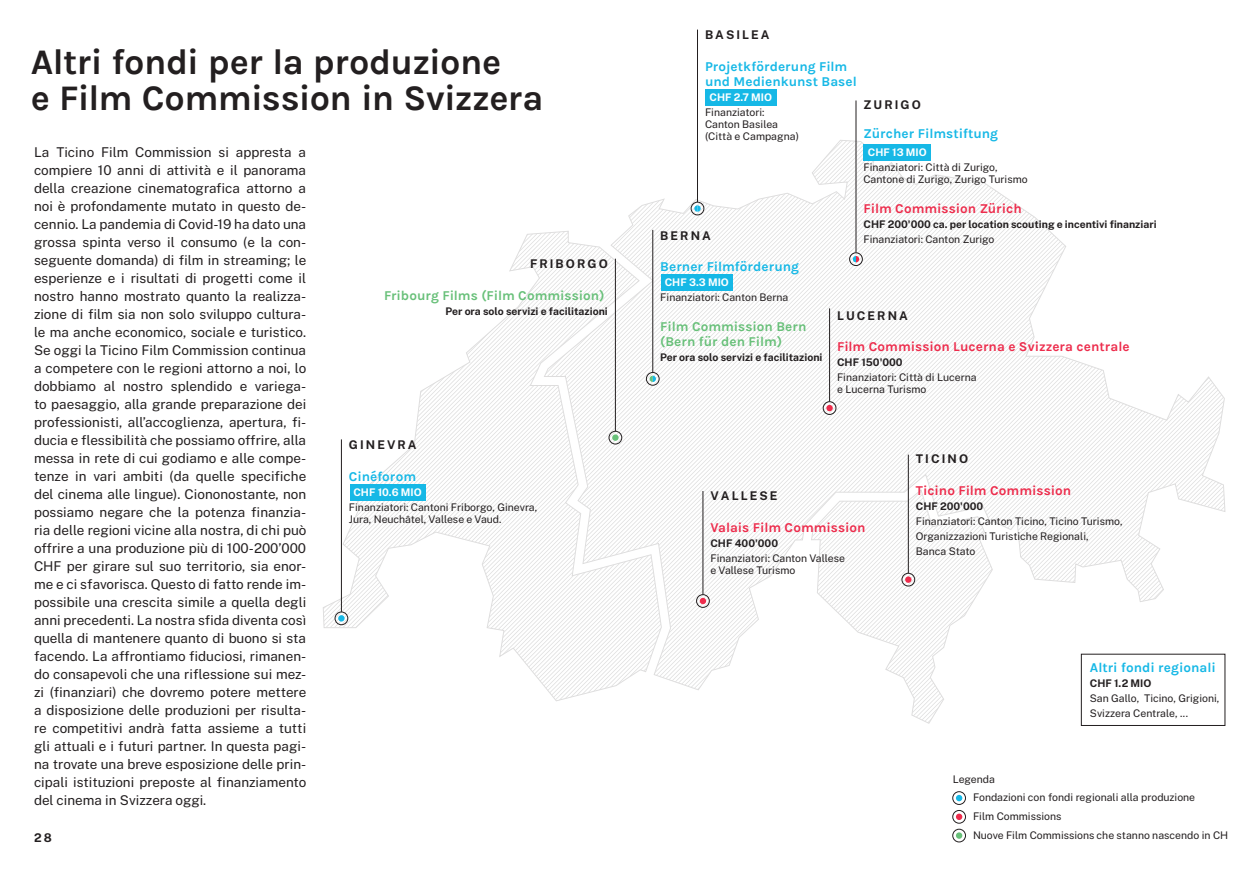
<style>
.page{position:relative;width:1259px;height:893px;background:#fff}
.page>*{position:absolute;margin:0;border:0;box-sizing:border-box;transform-origin:0 0}
.Titolo_1__24-24{font:700 36px/36px "Karla";letter-spacing:-.02em;color:#231f20}
.Paragrafo_9-12{font:13.5px/18px "Public Sans";color:#231f20;text-align:justify}
.t1{font:700 13.5px/15px "Karla";color:#16b8e6}
.t2{font:700 13.5px "Karla";color:#ed2c4c}
.t3{font:700 13.5px/15px "Karla";letter-spacing:-.005em;color:#68c079}
.t4{font:700 12px "Public Sans";letter-spacing:.175em;color:#231f20}
.t5{font:10.5px/15px "Public Sans";color:#231f20}
.t6{font:700 10.5px/15px "Public Sans";color:#231f20}
.s1{font-weight:700;color:#fff}
.s2{font-weight:400}
.s3{font-weight:700}
</style>
<div class="page">
<svg style="left:323px;top:232px;width:277px;height:469px"></svg>
<div style="left:350px;top:484px;width:75px;height:16px;background:#16b8e6"></div>
<svg style="left:544px;top:140px;width:681px;height:550px"></svg>
<div style="left:863px;top:144px;width:67px;height:16px;background:#16b8e6"></div>
<div style="left:661px;top:274px;width:72px;height:16px;background:#16b8e6"></div>
<div style="left:705px;top:89px;width:71px;height:16px;background:#16b8e6"></div>
<svg style="left:811px;top:489px;width:181px;height:235px"></svg>
<hr style="left:855px;top:100px;width:1px;height:153px;background:#231f20">
<div style="left:849px;top:252px;width:13px;height:14px;border:1px solid #231f20;border-radius:50%"></div>
<svg style="left:853px;top:256px;width:6px;height:6px"></svg>
<svg style="left:649px;top:376px;width:7px;height:6px"></svg>
<hr style="left:341px;top:439px;width:1px;height:173px;background:#231f20">
<div style="left:335px;top:612px;width:13px;height:13px;border:1px solid #231f20;border-radius:50%"></div>
<svg style="left:338px;top:615px;width:6px;height:6px"></svg>
<hr style="left:615px;top:259px;width:1px;height:172px;background:#231f20">
<div style="left:608px;top:431px;width:14px;height:13px;border:1px solid #231f20;border-radius:50%"></div>
<div style="left:612px;top:434px;width:6px;height:7px;background:#68c079;border-radius:50%"></div>
<hr style="left:829px;top:308px;width:1px;height:94px;background:#231f20">
<div style="left:823px;top:401px;width:13px;height:14px;border:1px solid #231f20;border-radius:50%"></div>
<div style="left:826px;top:405px;width:7px;height:6px;background:#ed2c4c;border-radius:50%"></div>
<hr style="left:702px;top:491px;width:1px;height:103px;background:#231f20">
<div style="left:696px;top:594px;width:13px;height:14px;border:1px solid #231f20;border-radius:50%"></div>
<svg style="left:700px;top:598px;width:6px;height:6px"></svg>
<hr style="left:908px;top:455px;width:1px;height:118px;background:#231f20">
<div style="left:901px;top:573px;width:14px;height:13px;border:1px solid #231f20;border-radius:50%"></div>
<div style="left:905px;top:576px;width:6px;height:7px;background:#ed2c4c;border-radius:50%"></div>
<hr style="left:652px;top:230px;width:1px;height:142px;background:#231f20">
<div style="left:646px;top:372px;width:13px;height:14px;border:1px solid #231f20;border-radius:50%"></div>
<svg style="left:694px;top:205px;width:6px;height:7px"></svg>
<hr style="left:697px;top:30px;width:1px;height:172px;background:#231f20">
<div style="left:691px;top:202px;width:13px;height:13px;border:1px solid #231f20;border-radius:50%"></div>
<div style="left:952px;top:791px;width:14px;height:14px;border:1px solid #231f20;border-radius:50%"></div>
<svg style="left:956px;top:795px;width:6px;height:6px"></svg>
<div style="left:952px;top:810px;width:14px;height:14px;border:1px solid #231f20;border-radius:50%"></div>
<svg style="left:956px;top:814px;width:6px;height:6px"></svg>
<div style="left:952px;top:829px;width:14px;height:13px;border:1px solid #231f20;border-radius:50%"></div>
<div style="left:956px;top:832px;width:6px;height:7px;background:#68c079;border-radius:50%"></div>
<div style="left:1081px;top:654px;width:144px;height:72px;border:1px solid #231f20"></div>
<p class="Titolo_1__24-24" style="left:31px;top:44px;width:514px">Altri fondi per la produzione<br>e Film Commission in Svizzera</p>
<p class="Paragrafo_9-12" style="left:34px;top:143px;width:274px">La Ticino Film Commission si appresta a compiere 10 anni di attività e il panorama della creazione cinematografica attorno a noi è profondamente mutato in questo de&shy;cennio. La pandemia di Covid-19 ha dato una grossa spinta verso il consumo (e la con&shy;seguente domanda) di film in streaming; le esperienze e i risultati di progetti come il nostro hanno mostrato quanto la realizza&shy;zione di film sia non solo sviluppo cultura&shy;le ma anche economico, sociale e turistico.<br>Se oggi la Ticino Film Commission continua a competere con le regioni attorno a noi, lo dobbiamo al nostro splendido e variega&shy;to paesaggio, alla grande preparazione dei professionisti, all’accoglienza, apertura, fi&shy;ducia e flessibilità che possiamo offrire, alla messa in rete di cui godiamo e alle compe&shy;tenze in vari ambiti (da quelle specifiche del cinema alle lingue). Ciononostante, non possiamo negare che la potenza finanzia&shy;ria delle regioni vicine alla nostra, di chi può offrire a una produzione più di 100-200’000<br>CHF per girare sul suo territorio, sia enor&shy;me e ci sfavorisca. Questo di fatto rende im&shy;possibile una crescita simile a quella degli anni precedenti. La nostra sfida diventa così quella di mantenere quanto di buono si sta facendo. La affrontiamo fiduciosi, rimanen&shy;do consapevoli che una riflessione sui mez&shy;zi (finanziari) che dovremo potere mettere a disposizione delle produzioni per risulta&shy;re competitivi andrà fatta assieme a tutti gli attuali e i futuri partner. In questa pagi&shy;na trovate una breve esposizione delle prin&shy;cipali istituzioni preposte al finanziamento del cinema in Svizzera oggi.</p>
<p class="t4" style="left:530px;top:255px;width:79px">FRIBORGO</p>
<p class="t3" style="left:384px;top:288px;width:222px">Fribourg Films (Film Commission)</p>
<p class="t6" style="left:446px;top:303px;width:164px">Per ora solo servizi e facilitazioni</p>
<p class="t4" style="left:349px;top:436px;width:69px">GINEVRA</p>
<p class="t1" style="left:349px;top:469px;width:69px">Cinéforom</p>
<p class="t5" style="left:349px;top:484px;width:190px;text-indent:4px"><span class="s1">CHF 10.6 MIO<br></span>Finanziatori: Cantoni Friborgo, Ginevra,</p>
<p class="t5" style="left:349px;top:511px;width:154px">Jura, Neuchâtel, Vallese e Vaud.</p>
<p class="t4" style="left:34px;top:829px;width:19px">28</p>
<p class="t4" style="left:705px;top:26px;width:66px">BASILEA</p>
<p class="t1" style="left:705px;top:59px;width:153px">Projetkförderung Film und Medienkunst Basel</p>
<p class="t5" style="left:705px;top:89px;width:69px;text-indent:4px"><span class="s1">CHF 2.7 MIO<br></span>Finanziatori:</p>
<p class="t5" style="left:705px;top:117px;width:95px;line-height:12px">Canton Basilea (Città e Campagna)</p>
<p class="t4" style="left:660px;top:227px;width:52px">BERNA</p>
<p class="t1" style="left:660px;top:259px;width:140px">Berner Filmförderung</p>
<p class="t5" style="left:660px;top:274px;width:130px;text-indent:4px"><span class="s1">CHF 3.3 MIO<br></span>Finanziatori: Canton Berna</p>
<p class="t4" style="left:863px;top:96px;width:59px">ZURIGO</p>
<p class="t1" style="left:863px;top:126px;width:136px">Zürcher Filmstiftung</p>
<p class="t5" style="left:863px;top:144px;width:136px;text-indent:4px"><span class="s1">CHF 13 MIO<br></span>Finanziatori: Città di Zurigo,</p>
<p class="t5" style="left:863px;top:171px;width:166px">Cantone di Zurigo, Zurigo Turismo</p>
<p class="t2" style="left:863px;top:201px;width:160px">Film Commission Zürich</p>
<p class="t6" style="left:863px;top:216px;width:295px">CHF 200'000 ca. per location scouting e incentivi finanziari<br><span class="s2">Finanziatori: Canton Zurigo</span></p>
<p class="t3" style="left:660px;top:319px;width:148px">Film Commission Bern (Bern für den Film)</p>
<p class="t6" style="left:660px;top:349px;width:164px">Per ora solo servizi e facilitazioni</p>
<p class="t4" style="left:837px;top:306px;width:72px">LUCERNA</p>
<p class="t2" style="left:837px;top:339px;width:294px">Film Commission Lucerna e Svizzera centrale</p>
<p class="t5" style="left:837px;top:354px;width:141px"><span class="s3">CHF 150'000<br></span>Finanziatori: Città di Lucerna</p>
<p class="t5" style="left:837px;top:381px;width:91px">e Lucerna Turismo</p>
<p class="t4" style="left:916px;top:450px;width:54px">TICINO</p>
<p class="t4" style="left:710px;top:487px;width:68px">VALLESE</p>
<p class="t2" style="left:710px;top:519px;width:157px">Valais Film Commission</p>
<p class="t5" style="left:710px;top:535px;width:136px"><span class="s3">CHF 400'000<br></span>Finanziatori: Canton Vallese</p>
<p class="t5" style="left:710px;top:562px;width:86px">e Vallese Turismo</p>
<p class="t2" style="left:916px;top:482px;width:157px">Ticino Film Commission</p>
<p class="t5" style="left:916px;top:498px;width:208px"><span class="s3">CHF 200'000<br></span>Finanziatori: Canton Ticino, Ticino Turismo,<br>Organizzazioni Turistiche Regionali,<br>Banca Stato</p>
<p class="t1" style="left:1089px;top:660px;width:127px">Altri fondi regionali</p>
<p class="t5" style="left:1089px;top:675px;width:131px"><span class="s3">CHF 1.2 MIO<br></span>San Gallo, Ticino, Grigioni,<br>Svizzera Centrale, ...</p>
<p class="t5" style="left:973px;top:769px;width:257px;line-height:18.8px;text-indent:-20px">Legenda<br>Fondazioni con fondi regionali alla produzione<br>Film Commissions<br>Nuove Film Commissions che stanno nascendo in CH</p>
</div>
